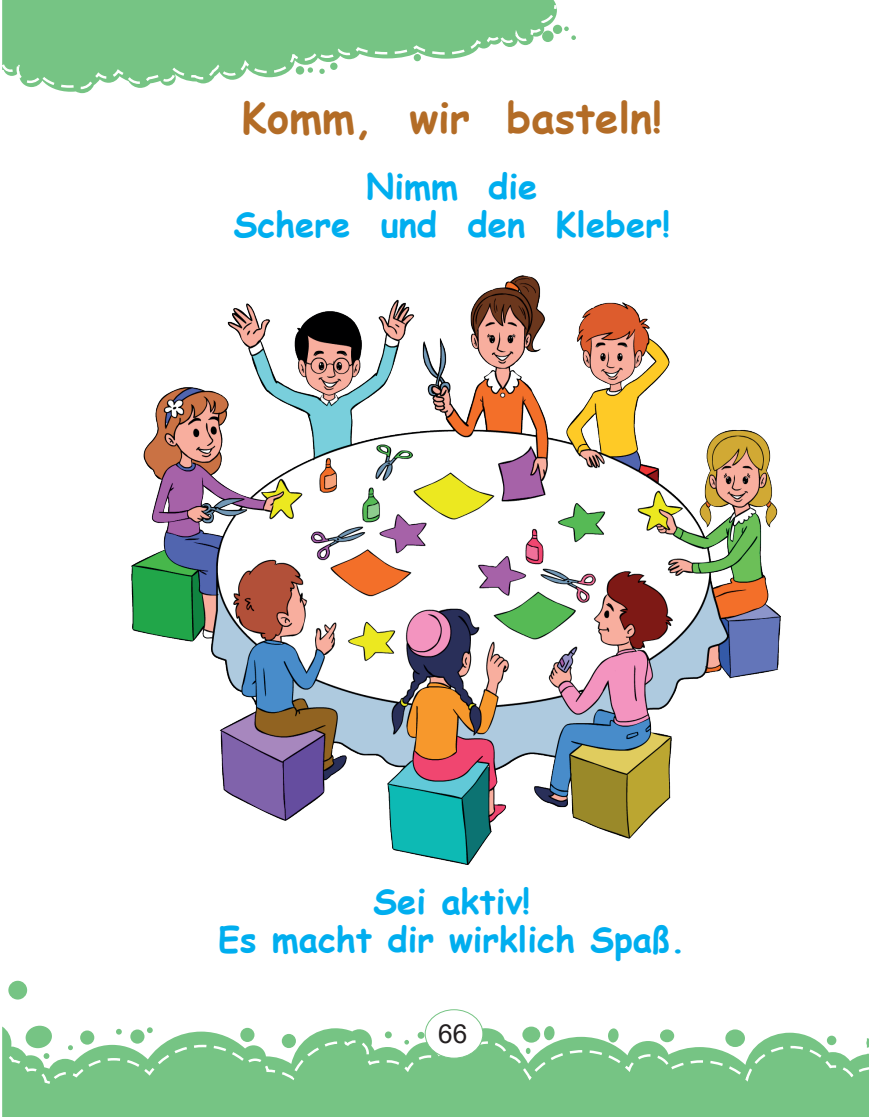
<style>
.page{position:relative;width:869px;height:1117px;background:#fff}
.page>*{position:absolute;margin:0;border:0;box-sizing:border-box;transform-origin:0 0}
.t1{font:700 42px "Comic Sans MS";color:#b36c26}
.t2{font:700 34.65px/37.8px "Comic Sans MS";color:#00aeef;text-align:center}
.t3{font:26.25px "Arial";color:#231f20}
</style>
<div class="page">
<svg style="left:2px;top:980px;width:866px;height:136px"></svg>
<svg style="left:2px;top:1036px;width:866px;height:49px"></svg>
<div style="left:552px;top:25px;width:10px;height:9px;background:#76c484;border-radius:50%"></div>
<svg style="left:564px;top:26px;width:11px;height:14px"></svg>
<svg style="left:2px;top:0;width:554px;height:93px;fill:#76c484"></svg>
<svg style="left:2px;top:3px;width:555px;height:87px"></svg>
<div style="left:425px;top:1009px;width:57px;height:48px;background:#fff;border-radius:50%"></div>
<div style="left:424px;top:1008px;width:59px;height:50px;border:1px solid #76c484;border-radius:50%"></div>
<img style="left:132px;top:275px;width:648px;height:589px">
<p class="t1" style="left:241px;top:87px;width:422px">Komm, wir basteln!</p>
<p class="t2" style="left:233px;top:166px;width:438px">Nimm die<br>Schere und den Kleber!</p>
<p class="t2" style="left:218px;top:880px;width:468px">Sei aktiv!<br>Es macht dir wirklich Spaß.</p>
<p class="t3" style="left:438px;top:1015px;width:31px">66</p>
</div>
